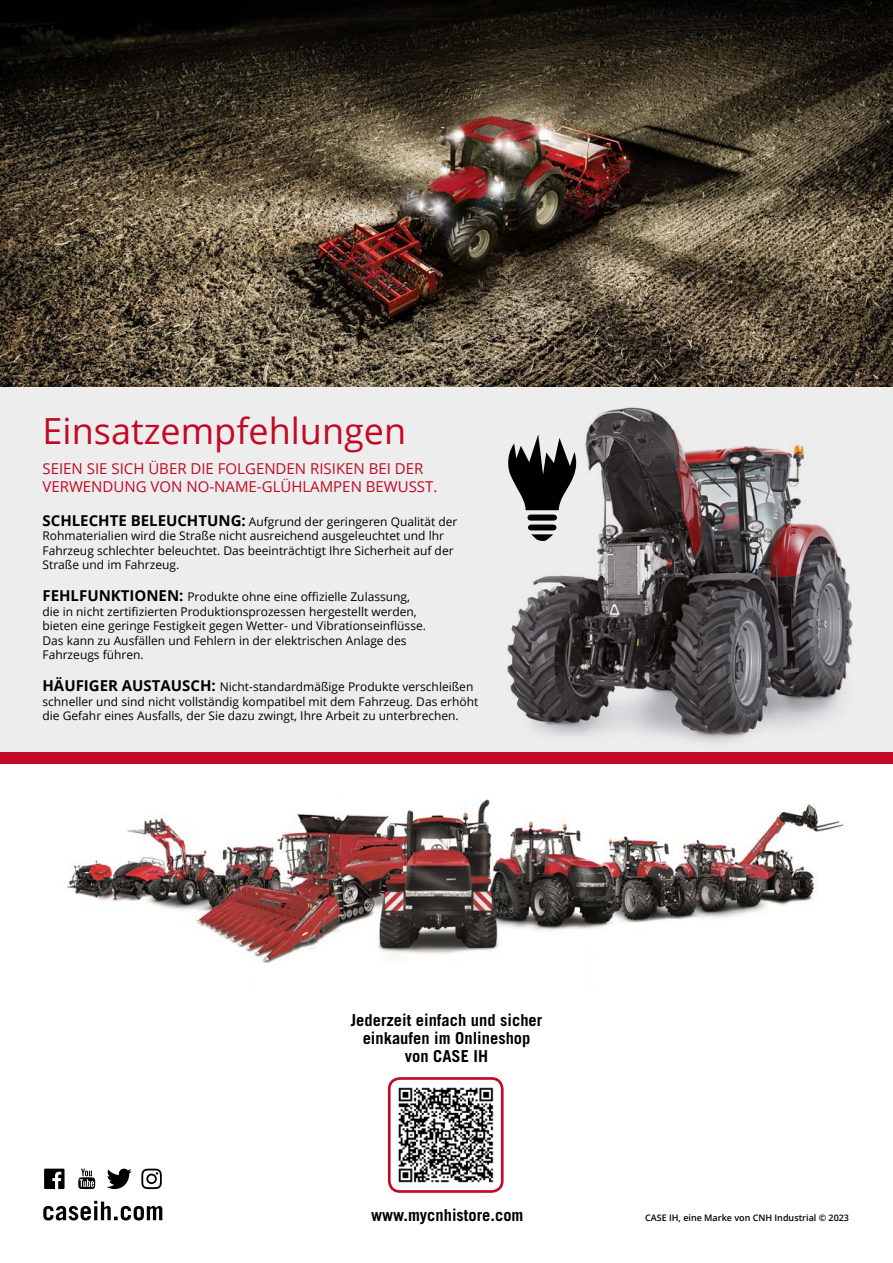
<style>
.page{position:relative;width:893px;height:1263px;background:#fff}
.page>*{position:absolute;margin:0;border:0;box-sizing:border-box;transform-origin:0 0}
.t1{font:36px "Open Sans";color:#c10a25}
.t2{font:700 16.5px/18px "Trade Gothic LT Std";color:#000;text-align:center}
.t3{font:15px/18px "Open Sans";color:#c10a25}
.t4{font:12px/14.4px "Open Sans";color:#000}
.t5{font:600 9px "Open Sans";color:#000}
.s1{font-weight:700;font-size:15px}
</style>
<div class="page">
<div style="left:0;top:0;width:893px;height:758px;background:#ededed"></div>
<div style="left:0;top:752px;width:893px;height:12px;background:#c10a25"></div>
<img style="left:0;top:0;width:893px;height:387px">
<img style="left:507px;top:407px;width:346px;height:335px">
<svg style="left:507px;top:434px;width:69px;height:108px"></svg>
<svg style="left:43px;top:1201px;width:119px;height:19px"></svg>
<svg style="left:78px;top:1168px;width:17px;height:21px"></svg>
<svg style="left:141px;top:1168px;width:21px;height:21px"></svg>
<svg style="left:44px;top:1168px;width:21px;height:21px"></svg>
<svg style="left:107px;top:1168px;width:25px;height:21px"></svg>
<img style="left:67px;top:799px;width:777px;height:165px">
<div style="left:388px;top:1077px;width:116px;height:116px;border:3px solid #c10a25;border-radius:11px"></div>
<img style="left:398px;top:1087px;width:96px;height:96px">
<h1 class="t1" style="left:43px;top:406px;width:365px">Einsatzempfehlungen</h1>
<p class="t3" style="left:43px;top:460px;width:396px">SEIEN SIE SICH ÜBER DIE FOLGENDEN RISIKEN BEI DER<br>VERWENDUNG VON NO-NAME-GLÜHLAMPEN BEWUSST.</p>
<p class="t4" style="left:43px;top:514px;width:416px"><span class="s1">SCHLECHTE BELEUCHTUNG:</span> Aufgrund der geringeren Qualität der Rohmaterialien wird die Straße nicht ausreichend ausgeleuchtet und lhr Fahrzeug schlechter beleuchtet. Das beeinträchtigt Ihre Sicherheit auf der Straße und im Fahrzeug.</p>
<p class="t4" style="left:43px;top:589px;width:385px"><span class="s1">FEHLFUNKTIONEN:</span> Produkte ohne eine offizielle Zulassung, die in nicht zertifizierten Produktionsprozessen hergestellt werden, bieten eine geringe Festigkeit gegen Wetter- und Vibrationseinflüsse.<br>Das kann zu Ausfällen und Fehlern in der elektrischen Anlage des Fahrzeugs führen.</p>
<p class="t4" style="left:43px;top:679px;width:437px"><span class="s1">HÄUFIGER AUSTAUSCH:</span> Nicht-standardmäßige Produkte verschleißen schneller und sind nicht vollständig kompatibel mit dem Fahrzeug. Das erhöht die Gefahr eines Ausfalls, der Sie dazu zwingt, Ihre Arbeit zu unterbrechen.</p>
<h2 class="t2" style="left:351px;top:1010px;width:193px">Jederzeit einfach und sicher einkaufen im Onlineshop von CASE IH</h2>
<h2 class="t2" style="left:371px;top:1206px;width:154px">www.mycnhistore.com</h2>
<p class="t5" style="left:645px;top:1211px;width:205px">CASE IH, eine Marke von CNH Industrial © 2023</p>
</div>
